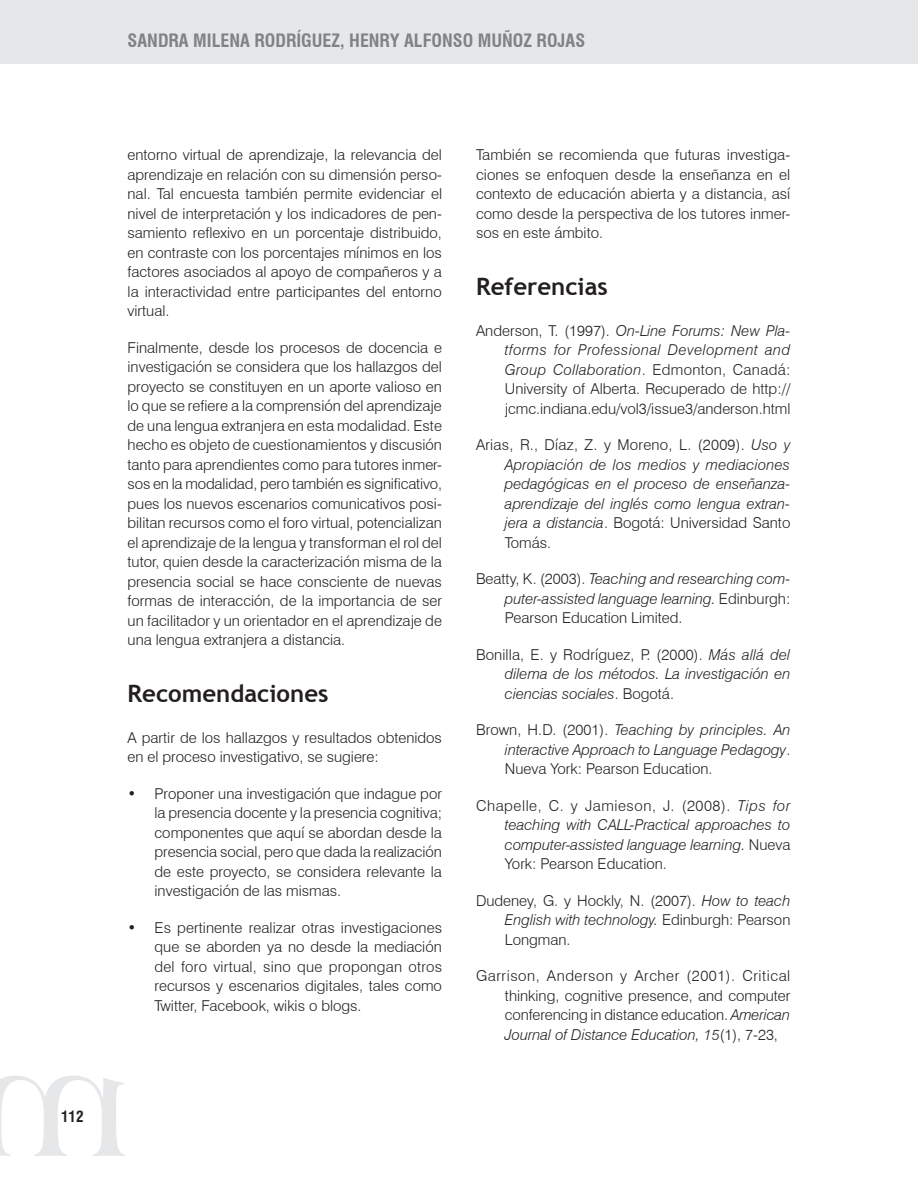
<style>
.page{position:relative;width:918px;height:1188px;background:#fff}
.page>*{position:absolute;margin:0;border:0;box-sizing:border-box;transform-origin:0 0}
.t1{font:700 24px "Trebuchet MS";color:#231f20}
.t2{font:700 condensed 18px "Swiss 721 BT";color:#808285}
.t3{font:300 15px/19.5px "Swiss 721 BT";color:#231f20;text-align:justify}
.t4{font:italic 300 15px/19.5px "Swiss 721 BT";color:#231f20;text-align:justify}
.t5{font:700 condensed 15px "Swiss 721 BT";color:#231f20}
.s1{font-style:italic}
.s2{font-style:normal}
</style>
<div class="page">
<div style="left:0;top:0;width:917px;height:64px;background:#e6e7e9"></div>
<p class="t5" style="left:61px;top:1107px;width:24px">112</p>
<p class="t2" style="left:128px;top:30px;width:457px">SANDRA MILENA RODRÍGUEZ, HENRY ALFONSO MUÑOZ ROJAS</p>
<p class="t3" style="left:128px;top:145px;width:316px">entorno virtual de aprendizaje, la relevancia del aprendizaje en relación con su dimensión perso&shy;nal. Tal encuesta también permite evidenciar el nivel de interpretación y los indicadores de pen&shy;samiento reflexivo en un porcentaje distribuido, en contraste con los porcentajes mínimos en los factores asociados al apoyo de compañeros y a la interactividad entre participantes del entorno virtual.</p>
<p class="t3" style="left:128px;top:338px;width:316px">Finalmente, desde los procesos de docencia e investigación se considera que los hallazgos del proyecto se constituyen en un aporte valioso en lo que se refiere a la comprensión del aprendizaje de una lengua extranjera en esta modalidad. Este hecho es objeto de cuestionamientos y discusión tanto para aprendientes como para tutores inmer&shy;sos en la modalidad, pero también es significativo, pues los nuevos escenarios comunicativos posi&shy;bilitan recursos como el foro virtual, potencializan el aprendizaje de la lengua y transforman el rol del tutor, quien desde la caracterización misma de la presencia social se hace consciente de nuevas formas de interacción, de la importancia de ser un facilitador y un orientador en el aprendizaje de una lengua extranjera a distancia.</p>
<h1 class="t1" style="left:128px;top:678px;width:202px">Recomendaciones</h1>
<p class="t3" style="left:128px;top:728px;width:316px">A partir de los hallazgos y resultados obtenidos en el proceso investigativo, se sugiere:</p>
<p class="t3" style="left:155px;top:784px;width:289px;text-indent:-27px">• Proponer una investigación que indague por la presencia docente y la presencia cognitiva; componentes que aquí se abordan desde la presencia social, pero que dada la realización de este proyecto, se considera relevante la investigación de las mismas.</p>
<p class="t3" style="left:155px;top:918px;width:289px;text-indent:-27px">• Es pertinente realizar otras investigaciones que se aborden ya no desde la mediación del foro virtual, sino que propongan otros recursos y escenarios digitales, tales como Twitter, Facebook, wikis o blogs.</p>
<p class="t3" style="left:476px;top:145px;width:316px">También se recomienda que futuras investiga&shy;ciones se enfoquen desde la enseñanza en el contexto de educación abierta y a distancia, así como desde la perspectiva de los tutores inmer&shy;sos en este ámbito.</p>
<h1 class="t1" style="left:476px;top:271px;width:133px">Referencias</h1>
<p class="t3" style="left:505px;top:321px;width:287px;text-indent:-29px">Anderson, T. (1997). <span class="s1">On-Line Forums: New Pla&shy;tforms for Professional Development and Group Collaboration</span>. Edmonton, Canadá:<br>University of Alberta. Recuperado de http:// jcmc.indiana.edu/vol3/issue3/anderson.html</p>
<p class="t4" style="left:505px;top:435px;width:287px;text-indent:-29px"><span class="s2">Arias, R., Díaz, Z. y Moreno, L. (2009).</span> Uso y Apropiación de los medios y mediaciones pedagógicas en el proceso de enseñanza&shy;aprendizaje del inglés como lengua extran&shy;jera a distancia<span class="s2">. Bogotá: Universidad Santo Tomás.</span></p>
<p class="t4" style="left:505px;top:569px;width:287px;text-indent:-29px"><span class="s2">Beatty, K. (2003).</span> Teaching and researching com&shy;puter-assisted language learning. <span class="s2">Edinburgh:<br>Pearson Education Limited.</span></p>
<p class="t4" style="left:505px;top:645px;width:287px;text-indent:-29px"><span class="s2">Bonilla, E. y Rodríguez, P. (2000).</span> Más allá del dilema de los métodos. La investigación en ciencias sociales<span class="s2">. Bogotá.</span></p>
<p class="t4" style="left:505px;top:720px;width:287px;text-indent:-29px"><span class="s2">Brown, H.D. (2001).</span> Teaching by principles. An interactive Approach to Language Pedagogy<span class="s2">.<br>Nueva York: Pearson Education.</span></p>
<p class="t4" style="left:505px;top:796px;width:287px;text-indent:-29px"><span class="s2">Chapelle, C. y Jamieson, J. (2008).</span> Tips for teaching with CALL-Practical approaches to computer-assisted language learning. <span class="s2">Nueva York: Pearson Education.</span></p>
<p class="t3" style="left:505px;top:891px;width:287px;text-indent:-29px">Dudeney, G. y Hockly, N. (2007). <span class="s1">How to teach English with technology.</span> Edinburgh: Pearson Longman.</p>
<p class="t3" style="left:505px;top:966px;width:287px;text-indent:-29px">Garrison, Anderson y Archer (2001). Critical thinking, cognitive presence, and computer conferencing in distance education. <span class="s1">American Journal of Distance Education, 15</span>(1), 7-23,</p>
</div>
